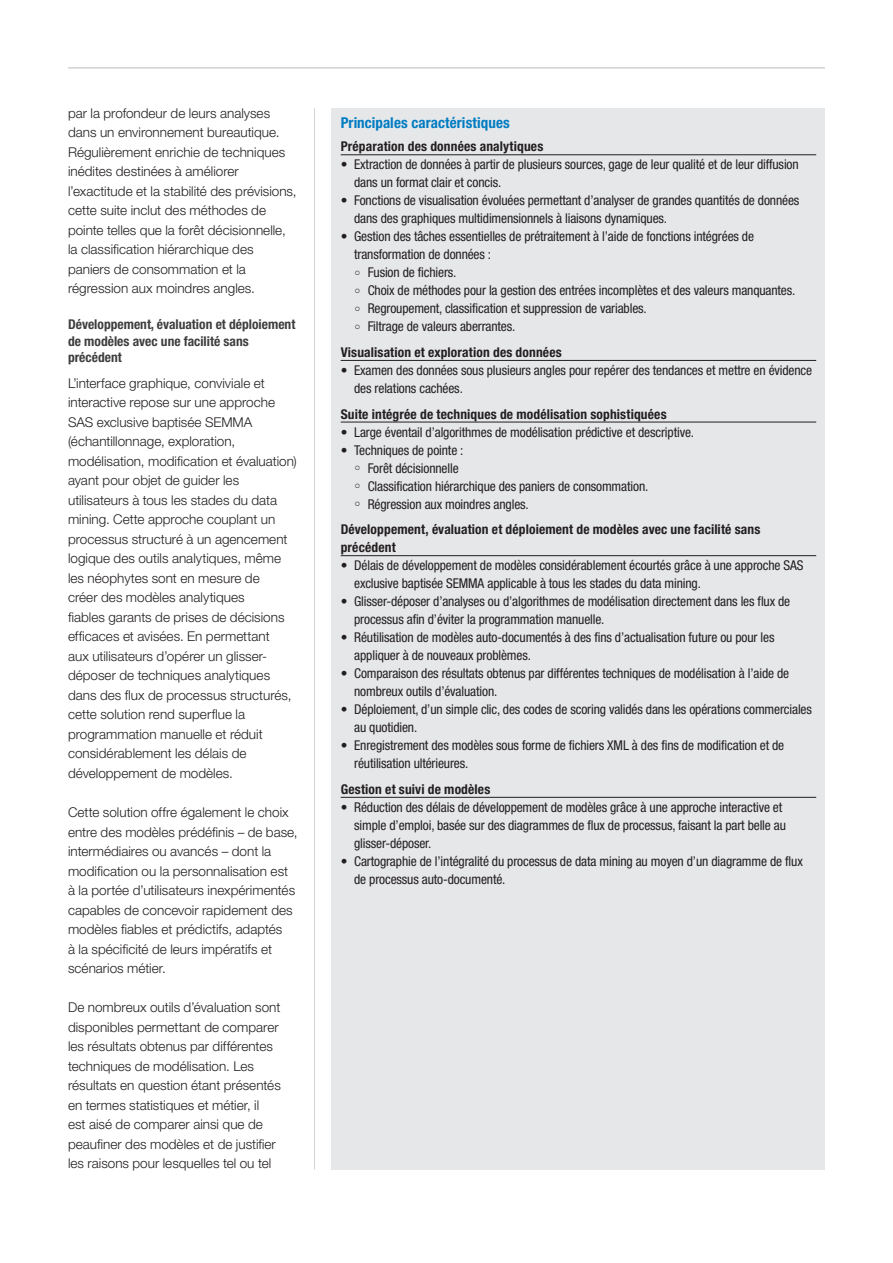
<style>
.page{position:relative;width:893px;height:1263px;background:#fff}
.page>*{position:absolute;margin:0;border:0;box-sizing:border-box;transform-origin:0 0}
.Key_features_head{font:700 condensed 15px "Helvetica Neue LT Std";letter-spacing:.005em;color:#007cc2}
.Key_features_bullet{font:condensed 13.5px/18px "Helvetica Neue LT Std";letter-spacing:-.01em;color:#231f20}
.Body{font:300 13.5px/19.5px "Helvetica Neue LT Std";color:#231f20}
.Key_features_subhead{font:700 condensed 13.5px/18px "Helvetica Neue LT Std";letter-spacing:.01em;color:#231f20}
.Subhd2__Body{font:700 condensed 13.5px/16.5px "Helvetica Neue LT Std";color:#3e3e3f}
</style>
<div class="page">
<hr style="left:314px;top:108px;width:1px;height:1061px;background:#d1d2d4">
<hr style="left:68px;top:67px;width:757px;height:1px;background:#d1d2d4">
<div style="left:332px;top:108px;width:493px;height:1061px;background:#e6e7e9"></div>
<hr style="left:341px;top:154px;width:475px;height:1px;background:#231f20">
<hr style="left:341px;top:360px;width:475px;height:1px;background:#231f20">
<hr style="left:341px;top:422px;width:475px;height:1px;background:#231f20">
<hr style="left:341px;top:555px;width:475px;height:1px;background:#231f20">
<hr style="left:341px;top:797px;width:475px;height:1px;background:#231f20">
<p class="Body" style="left:68px;top:103px;width:230px">par la profondeur de leurs analyses dans un environnement bureautique.<br>Régulièrement enrichie de techniques inédites destinées à améliorer l’exactitude et la stabilité des prévisions, cette suite inclut des méthodes de pointe telles que la forêt décisionnelle, la classification hiérarchique des paniers de consommation et la régression aux moindres angles.</p>
<p class="Subhd2__Body" style="left:68px;top:316px;width:229px">Développement, évaluation et déploiement de modèles avec une facilité sans précédent</p>
<p class="Body" style="left:68px;top:373px;width:230px">L’interface graphique, conviviale et interactive repose sur une approche SAS exclusive baptisée SEMMA (échantillonnage, exploration, modélisation, modification et évaluation) ayant pour objet de guider les utilisateurs à tous les stades du data mining. Cette approche couplant un processus structuré à un agencement logique des outils analytiques, même les néophytes sont en mesure de<br>créer des modèles analytiques<br>fiables garants de prises de décisions efficaces et avisées. En permettant<br>aux utilisateurs d’opérer un glisser&shy;déposer de techniques analytiques dans des flux de processus structurés, cette solution rend superflue la programmation manuelle et réduit considérablement les délais de développement de modèles.</p>
<p class="Body" style="left:68px;top:802px;width:231px">Cette solution offre également le choix entre des modèles prédéfinis – de base, intermédiaires ou avancés – dont la modification ou la personnalisation est à la portée d’utilisateurs inexpérimentés capables de concevoir rapidement des modèles fiables et prédictifs, adaptés<br>à la spécificité de leurs impératifs et scénarios métier.</p>
<p class="Body" style="left:68px;top:997px;width:214px">De nombreux outils d’évaluation sont disponibles permettant de comparer les résultats obtenus par différentes techniques de modélisation. Les résultats en question étant présentés en termes statistiques et métier, il<br>est aisé de comparer ainsi que de peaufiner des modèles et de justifier les raisons pour lesquelles tel ou tel</p>
<p class="Key_features_head" style="left:341px;top:114px;width:171px">Principales caractéristiques</p>
<p class="Key_features_subhead" style="left:341px;top:137px;width:204px">Préparation des données analytiques</p>
<p class="Key_features_bullet" style="left:354px;top:156px;width:446px;text-indent:-14px">• Extraction de données à partir de plusieurs sources, gage de leur qualité et de leur diffusion dans un format clair et concis.</p>
<p class="Key_features_bullet" style="left:354px;top:192px;width:447px;text-indent:-14px">• Fonctions de visualisation évoluées permettant d’analyser de grandes quantités de données dans des graphiques multidimensionnels à liaisons dynamiques.</p>
<p class="Key_features_bullet" style="left:354px;top:228px;width:401px;text-indent:-14px">• Gestion des tâches essentielles de prétraitement à l’aide de fonctions intégrées de transformation de données :</p>
<p class="Key_features_bullet" style="left:355px;top:264px;width:103px">○ Fusion de fichiers.</p>
<p class="Key_features_bullet" style="left:355px;top:282px;width:442px">○ Choix de méthodes pour la gestion des entrées incomplètes et des valeurs manquantes.</p>
<p class="Key_features_bullet" style="left:355px;top:300px;width:294px">○ Regroupement, classification et suppression de variables.</p>
<p class="Key_features_bullet" style="left:355px;top:318px;width:162px">○ Filtrage de valeurs aberrantes.</p>
<p class="Key_features_subhead" style="left:341px;top:343px;width:223px">Visualisation et exploration des données</p>
<p class="Key_features_bullet" style="left:354px;top:361px;width:459px;text-indent:-14px">• Examen des données sous plusieurs angles pour repérer des tendances et mettre en évidence des relations cachées.</p>
<p class="Key_features_subhead" style="left:341px;top:405px;width:327px">Suite intégrée de techniques de modélisation sophistiquées</p>
<p class="Key_features_bullet" style="left:341px;top:423px;width:355px">• Large éventail d’algorithmes de modélisation prédictive et descriptive.</p>
<p class="Key_features_bullet" style="left:341px;top:441px;width:124px">• Techniques de pointe :</p>
<p class="Key_features_bullet" style="left:355px;top:459px;width:105px">○ Forêt décisionnelle</p>
<p class="Key_features_bullet" style="left:355px;top:477px;width:295px">○ Classification hiérarchique des paniers de consommation.</p>
<p class="Key_features_bullet" style="left:355px;top:495px;width:176px">○ Régression aux moindres angles.</p>
<p class="Key_features_subhead" style="left:341px;top:520px;width:421px">Développement, évaluation et déploiement de modèles avec une facilité sans précédent</p>
<p class="Key_features_bullet" style="left:354px;top:556px;width:451px;text-indent:-14px">• Délais de développement de modèles considérablement écourtés grâce à une approche SAS exclusive baptisée SEMMA applicable à tous les stades du data mining.</p>
<p class="Key_features_bullet" style="left:354px;top:592px;width:438px;text-indent:-14px">• Glisser-déposer d’analyses ou d’algorithmes de modélisation directement dans les flux de processus afin d’éviter la programmation manuelle.</p>
<p class="Key_features_bullet" style="left:354px;top:628px;width:422px;text-indent:-14px">• Réutilisation de modèles auto-documentés à des fins d’actualisation future ou pour les appliquer à de nouveaux problèmes.</p>
<p class="Key_features_bullet" style="left:354px;top:664px;width:436px;text-indent:-14px">• Comparaison des résultats obtenus par différentes techniques de modélisation à l’aide de nombreux outils d’évaluation.</p>
<p class="Key_features_bullet" style="left:354px;top:700px;width:459px;text-indent:-14px">• Déploiement, d’un simple clic, des codes de scoring validés dans les opérations commerciales au quotidien.</p>
<p class="Key_features_bullet" style="left:354px;top:736px;width:432px;text-indent:-14px">• Enregistrement des modèles sous forme de fichiers XML à des fins de modification et de réutilisation ultérieures.</p>
<p class="Key_features_subhead" style="left:341px;top:780px;width:151px">Gestion et suivi de modèles</p>
<p class="Key_features_bullet" style="left:354px;top:798px;width:433px;text-indent:-14px">• Réduction des délais de développement de modèles grâce à une approche interactive et simple d’emploi, basée sur des diagrammes de flux de processus, faisant la part belle au glisser-déposer.</p>
<p class="Key_features_bullet" style="left:354px;top:852px;width:450px;text-indent:-14px">• Cartographie de l’intégralité du processus de data mining au moyen d’un diagramme de flux de processus auto-documenté.</p>
</div>
